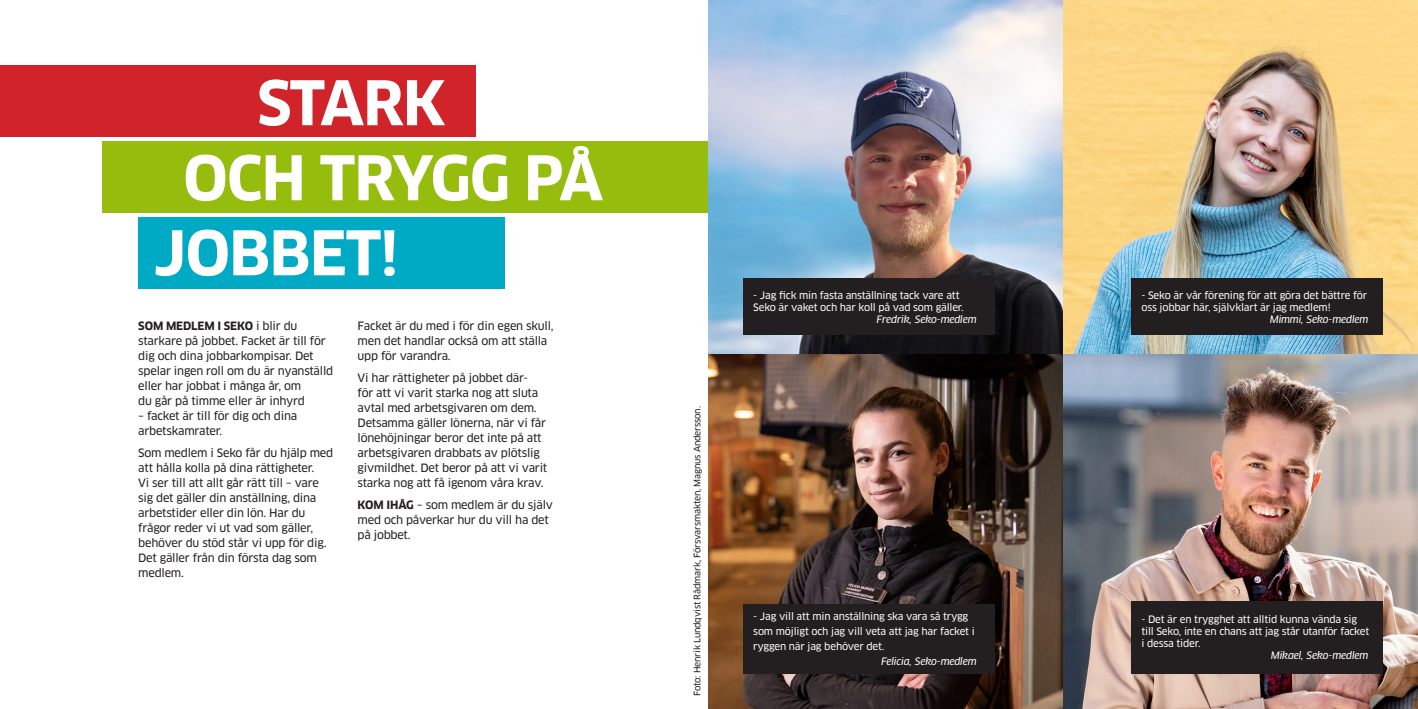
<style>
.page{position:relative;width:1418px;height:709px;background:#fff}
.page>*{position:absolute;margin:0;border:0;box-sizing:border-box;transform-origin:0 0}
.t1{font:700 60px "Clan Pro";letter-spacing:-.02em;color:#fff}
.t2{font:11.25px/15px "Clan Pro News";letter-spacing:-.02em;color:#231f20}
.t3{font:10px/12px "Clan Pro News";letter-spacing:-.02em;color:#fff}
.t4{font:italic 10px "Clan Pro News";letter-spacing:-.02em;color:#fff}
.t5{font:8.75px "Clan Pro News";letter-spacing:-.02em;color:#231f20}
.s1{font-family:"Clan Pro";font-weight:700}
</style>
<div class="page">
<div style="left:0;top:66px;width:476px;height:71px;background:#d1232a"></div>
<div style="left:103px;top:141px;width:606px;height:72px;background:#96bd0d"></div>
<div style="left:138px;top:217px;width:366px;height:72px;background:#00aac4"></div>
<img style="left:709px;top:0;width:354px;height:354px">
<img style="left:709px;top:354px;width:354px;height:355px">
<img style="left:1063px;top:0;width:354px;height:354px">
<img style="left:1063px;top:354px;width:354px;height:355px">
<div style="left:742px;top:278px;width:252px;height:57px;background:#231f20"></div>
<div style="left:1130px;top:601px;width:252px;height:72px;background:#231f20"></div>
<div style="left:742px;top:604px;width:252px;height:69px;background:#231f20"></div>
<div style="left:1130px;top:278px;width:252px;height:57px;background:#231f20"></div>
<p class="t1" style="left:257px;top:68px;width:190px">STARK</p>
<p class="t1" style="left:183px;top:143px;width:421px">OCH TRYGG PÅ</p>
<p class="t1" style="left:154px;top:218px;width:246px">JOBBET!</p>
<p class="t2" style="left:138px;top:318px;width:196px"><span class="s1">SOM MEDLEM I SEKO</span> i blir du starkare på jobbet. Facket är till för dig och dina jobbarkompisar. Det spelar ingen roll om du är nyanställd eller har jobbat i många år, om<br>du går på timme eller är inhyrd</p>
<p class="t2" style="left:138px;top:408px;width:160px">– facket är till för dig och dina arbetskamrater.</p>
<p class="t2" style="left:138px;top:445px;width:196px">Som medlem i Seko får du hjälp med att hålla kolla på dina rättigheter.<br>Vi ser till att allt går rätt till – vare sig det gäller din anställning, dina arbetstider eller din lön. Har du frågor reder vi ut vad som gäller, behöver du stöd står vi upp för dig.<br>Det gäller från din första dag som medlem.</p>
<p class="t2" style="left:357px;top:318px;width:197px">Facket är du med i för din egen skull, men det handlar också om att ställa upp för varandra.</p>
<p class="t2" style="left:357px;top:370px;width:191px">Vi har rättigheter på jobbet där-<br>för att vi varit starka nog att sluta avtal med arbetsgivaren om dem.<br>Detsamma gäller lönerna, när vi får lönehöjningar beror det inte på att arbetsgivaren drabbats av plötslig givmildhet. Det beror på att vi varit starka nog att få igenom våra krav.</p>
<p class="t2" style="left:357px;top:497px;width:197px"><span class="s1">KOM IHÅG</span> – som medlem är du själv med och påverkar hur du vill ha det på jobbet.</p>
<p class="t5" style="left:692px;top:696px;width:291px;rotate:-90deg">Foto: Henrik Lundqvist Rådmark, Försvarsmakten, Magnus Andersson.</p>
<p class="t3" style="left:753px;top:289px;width:212px">- Jag fick min fasta anställning tack vare att<br>Seko är vaket och har koll på vad som gäller.</p>
<p class="t4" style="left:876px;top:313px;width:102px">Fredrik, Seko-medlem</p>
<p class="t3" style="left:753px;top:609px;width:223px;line-height:15px">- Jag vill att min anställning ska vara så trygg som möjligt och jag vill veta att jag har facket i ryggen när jag behöver det.</p>
<p class="t4" style="left:881px;top:656px;width:97px">Felicia, Seko-medlem</p>
<p class="t3" style="left:1141px;top:289px;width:227px">- Seko är vår förening för att göra det bättre för oss jobbar här, självklart är jag medlem!</p>
<p class="t4" style="left:1269px;top:313px;width:100px">Mimmi, Seko-medlem</p>
<p class="t3" style="left:1141px;top:613px;width:229px">- Det är en trygghet att alltid kunna vända sig till Seko, inte en chans att jag står utanför facket i dessa tider.</p>
<p class="t4" style="left:1270px;top:649px;width:99px">Mikael, Seko-medlem</p>
</div>
